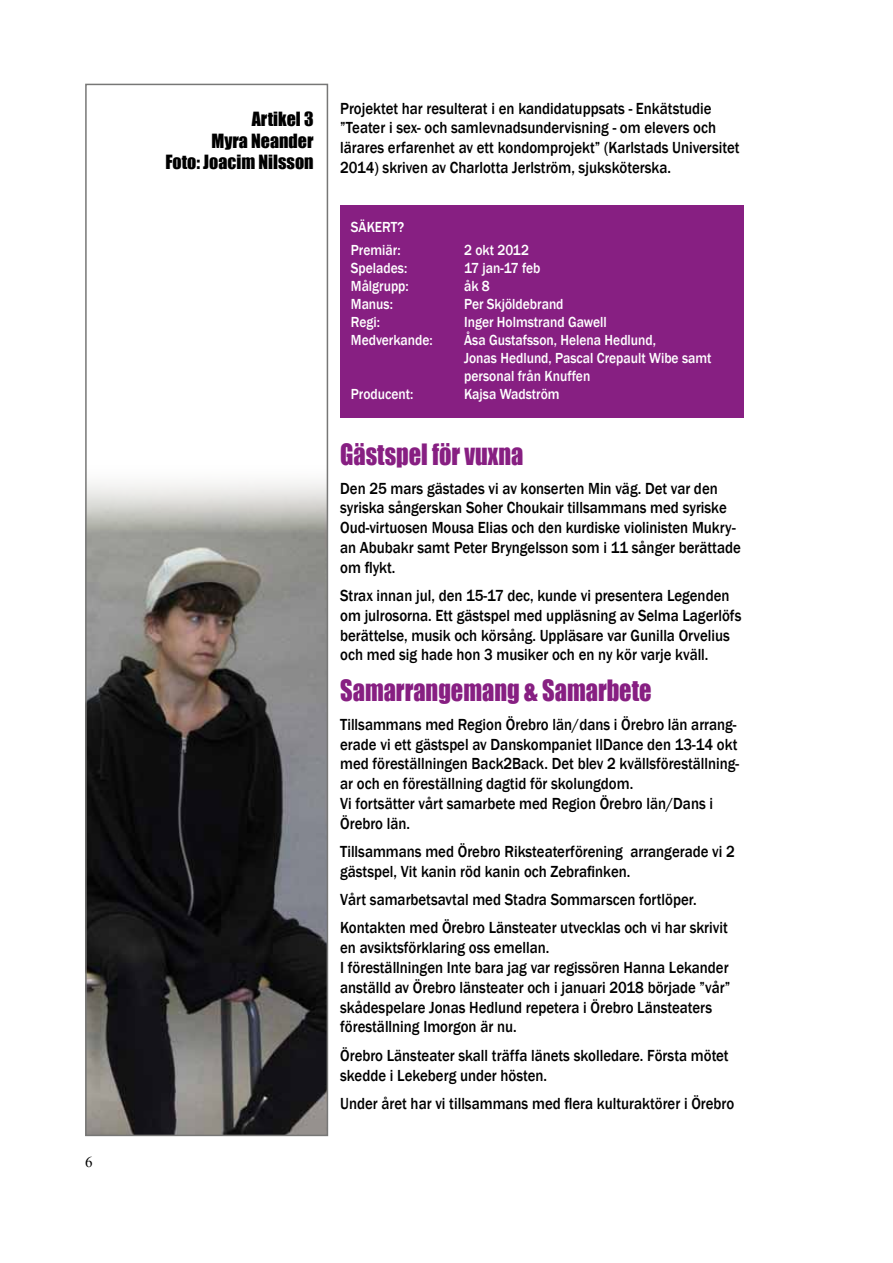
<style>
.page{position:relative;width:893px;height:1263px;background:#fff}
.page>*{position:absolute;margin:0;border:0;box-sizing:border-box;transform-origin:0 0}
.t1{font:27px "Impact";color:#871f82;scale:.9 1}
.t2{font:18px/21.6px "Impact";color:#000;text-align:right}
.t3{font:500 16.5px/19.8px "Franklin Gothic";color:#000;scale:.9 1}
.t4{font:500 15px/18px "Franklin Gothic";color:#fff;scale:.9 1}
.t5{font:15px "Times New Roman";color:#000}
</style>
<div class="page">
<img style="left:88px;top:482px;width:237px;height:651px">
<div style="left:340px;top:206px;width:404px;height:212px;background:#871f82"></div>
<div style="left:85px;top:84px;width:243px;height:1052px;border:2px solid #777776"></div>
<p class="t5" style="left:85px;top:1151px;width:9px">6</p>
<p class="t2" style="left:165px;top:108px;width:150px">Artikel 3<br>Myra Neander<br>Foto: Joacim Nilsson</p>
<p class="t3" style="left:340px;top:98px;width:445px">Projektet har resulterat i en kandidatuppsats - Enkätstudie ”Teater i sex- och samlevnadsundervisning - om elevers och lärares erfarenhet av ett kondomprojekt” (Karlstads Universitet 2014) skriven av Charlotta Jerlström, sjuksköterska.</p>
<p class="t4" style="left:351px;top:216px;width:61px;line-height:22.2px">SÄKERT?<br>Premiär:</p>
<p class="t4" style="left:464px;top:241px;width:74px">2 okt 2012</p>
<p class="t4" style="left:351px;top:259px;width:64px">Spelades:</p>
<p class="t4" style="left:464px;top:259px;width:86px">17 jan-17 feb</p>
<p class="t4" style="left:351px;top:277px;width:66px">Målgrupp:</p>
<p class="t4" style="left:464px;top:277px;width:30px">åk 8</p>
<p class="t4" style="left:351px;top:295px;width:48px">Manus:</p>
<p class="t4" style="left:464px;top:295px;width:112px">Per Skjöldebrand</p>
<p class="t4" style="left:351px;top:313px;width:34px">Regi:</p>
<p class="t4" style="left:464px;top:313px;width:160px">Inger Holmstrand Gawell</p>
<p class="t4" style="left:351px;top:331px;width:92px">Medverkande:</p>
<p class="t4" style="left:464px;top:331px;width:276px">Åsa Gustafsson, Helena Hedlund,<br>Jonas Hedlund, Pascal Crepault Wibe samt personal från Knuffen</p>
<p class="t4" style="left:351px;top:385px;width:71px">Producent:</p>
<p class="t4" style="left:464px;top:385px;width:108px">Kajsa Wadström</p>
<h1 class="t1" style="left:340px;top:434px;width:205px">Gästspel för vuxna</h1>
<p class="t3" style="left:340px;top:478px;width:447px">Den 25 mars gästades vi av konserten Min väg. Det var den syriska sångerskan Soher Choukair tillsammans med syriske Oud-virtuosen Mousa Elias och den kurdiske violinisten Mukry&shy;an Abubakr samt Peter Bryngelsson som i 11 sånger berättade om flykt.</p>
<p class="t3" style="left:340px;top:586px;width:447px">Strax innan jul, den 15-17 dec, kunde vi presentera Legenden om julrosorna. Ett gästspel med uppläsning av Selma Lagerlöfs berättelse, musik och körsång. Uppläsare var Gunilla Orvelius och med sig hade hon 3 musiker och en ny kör varje kväll.</p>
<h1 class="t1" style="left:340px;top:670px;width:347px">Samarrangemang &amp; Samarbete</h1>
<p class="t3" style="left:340px;top:714px;width:445px">Tillsammans med Region Örebro län/dans i Örebro län arrang&shy;erade vi ett gästspel av Danskompaniet IlDance den 13-14 okt med föreställningen Back2Back. Det blev 2 kvällsföreställning&shy;ar och en föreställning dagtid för skolungdom.<br>Vi fortsätter vårt samarbete med Region Örebro län/Dans i Örebro län.</p>
<p class="t3" style="left:340px;top:842px;width:440px">Tillsammans med Örebro Riksteaterförening arrangerade vi 2 gästspel, Vit kanin röd kanin och Zebrafinken.</p>
<p class="t3" style="left:340px;top:886px;width:432px;line-height:28.3px">Vårt samarbetsavtal med Stadra Sommarscen fortlöper.<br>Kontakten med Örebro Länsteater utvecklas och vi har skrivit</p>
<p class="t3" style="left:340px;top:938px;width:435px">en avsiktsförklaring oss emellan.<br>I föreställningen Inte bara jag var regissören Hanna Lekander anställd av Örebro länsteater och i januari 2018 började ”vår” skådespelare Jonas Hedlund repetera i Örebro Länsteaters föreställning Imorgon är nu.</p>
<p class="t3" style="left:340px;top:1045px;width:433px">Örebro Länsteater skall träffa länets skolledare. Första mötet skedde i Lekeberg under hösten.</p>
<p class="t3" style="left:340px;top:1093px;width:439px">Under året har vi tillsammans med flera kulturaktörer i Örebro</p>
</div>
